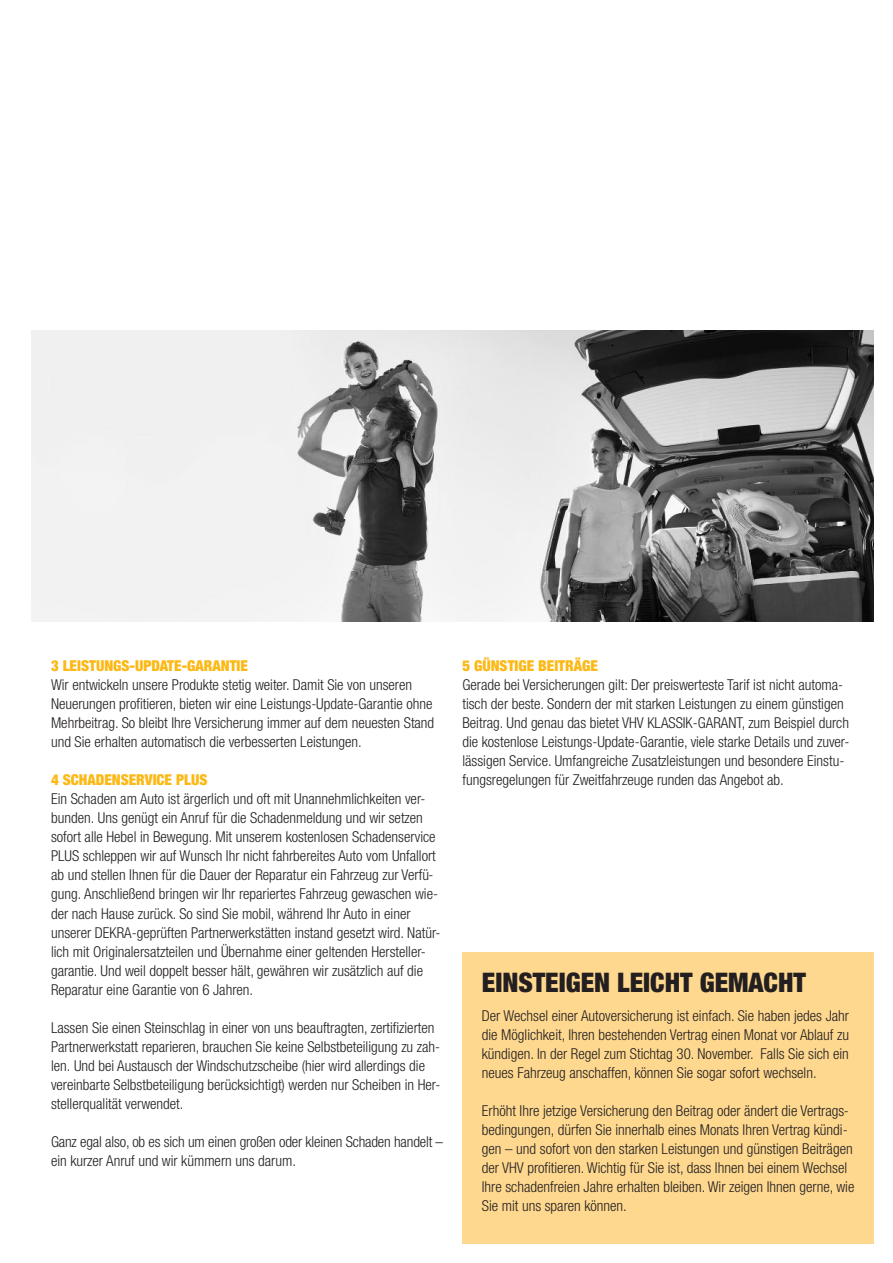
<style>
.page{position:relative;width:893px;height:1263px;background:#fff}
.page>*{position:absolute;margin:0;border:0;box-sizing:border-box;transform-origin:0 0}
.t1{font:900 condensed 27px "Helvetica Neue";color:#231f20}
.t2{font:300 condensed 15px/19px "Helvetica Neue";color:#231f20}
.t3{font:900 condensed 15px "Helvetica Neue";color:#fcb814}
</style>
<div class="page">
<img style="left:32px;top:330px;width:842px;height:292px">
<div style="left:462px;top:952px;width:412px;height:292px;background:#fed88f"></div>
<p class="t3" style="left:51px;top:660px;width:198px">3 LEISTUNGS-UPDATE-GARANTIE</p>
<p class="t2" style="left:51px;top:676px;width:385px">Wir entwickeln unsere Produkte stetig weiter. Damit Sie von unseren Neuerungen profitieren, bieten wir eine Leistungs-Update-Garantie ohne Mehrbeitrag. So bleibt Ihre Versicherung immer auf dem neuesten Stand und Sie erhalten automatisch die verbesserten Leistungen.</p>
<p class="t3" style="left:51px;top:774px;width:158px">4 SCHADENSERVICE PLUS</p>
<p class="t2" style="left:51px;top:791px;width:391px">Ein Schaden am Auto ist ärgerlich und oft mit Unannehmlichkeiten ver&shy;bunden. Uns genügt ein Anruf für die Schadenmeldung und wir setzen sofort alle Hebel in Bewegung. Mit unserem kostenlosen Schadenservice PLUS schleppen wir auf Wunsch Ihr nicht fahrbereites Auto vom Unfallort ab und stellen Ihnen für die Dauer der Reparatur ein Fahrzeug zur Verfü&shy;gung. Anschließend bringen wir Ihr repariertes Fahrzeug gewaschen wie&shy;der nach Hause zurück. So sind Sie mobil, während Ihr Auto in einer unserer DEKRA-geprüften Partnerwerkstätten instand gesetzt wird. Natür&shy;lich mit Originalersatzteilen und Übernahme einer geltenden Hersteller&shy;garantie. Und weil doppelt besser hält, gewähren wir zusätzlich auf die Reparatur eine Garantie von 6 Jahren.</p>
<p class="t2" style="left:51px;top:1019px;width:391px">Lassen Sie einen Steinschlag in einer von uns beauftragten, zertifizierten Partnerwerkstatt reparieren, brauchen Sie keine Selbstbeteiligung zu zah&shy;len. Und bei Austausch der Windschutzscheibe (hier wird allerdings die vereinbarte Selbstbeteiligung berücksichtigt) werden nur Scheiben in Her&shy;stellerqualität verwendet.</p>
<p class="t2" style="left:51px;top:1133px;width:394px">Ganz egal also, ob es sich um einen großen oder kleinen Schaden handelt – ein kurzer Anruf und wir kümmern uns darum.</p>
<p class="t3" style="left:462px;top:660px;width:137px">5 GÜNSTIGE BEITRÄGE</p>
<p class="t2" style="left:462px;top:676px;width:389px">Gerade bei Versicherungen gilt: Der preiswerteste Tarif ist nicht automa&shy;tisch der beste. Sondern der mit starken Leistungen zu einem günstigen Beitrag. Und genau das bietet VHV KLASSIK-GARANT, zum Beispiel durch die kostenlose Leistungs-Update-Garantie, viele starke Details und zuver&shy;lässigen Service. Umfangreiche Zusatzleistungen und besondere Einstu&shy;fungsregelungen für Zweitfahrzeuge runden das Angebot ab.</p>
<h1 class="t1" style="left:482px;top:973px;width:326px">EINSTEIGEN LEICHT GEMACHT</h1>
<p class="t2" style="left:482px;top:1007px;width:369px;text-align:justify">Der Wechsel einer Autoversicherung ist einfach. Sie haben jedes Jahr die Möglichkeit, Ihren bestehenden Vertrag einen Monat vor Ablauf zu kündigen. In der Regel zum Stichtag 30. November. Falls Sie sich ein neues Fahrzeug anschaffen, können Sie sogar sofort wechseln.</p>
<p class="t2" style="left:482px;top:1102px;width:374px">Erhöht Ihre jetzige Versicherung den Beitrag oder ändert die Vertrags&shy;bedingungen, dürfen Sie innerhalb eines Monats Ihren Vertrag kündi&shy;gen – und sofort von den starken Leistungen und günstigen Beiträgen der VHV profitieren. Wichtig für Sie ist, dass Ihnen bei einem Wechsel Ihre schadenfreien Jahre erhalten bleiben. Wir zeigen Ihnen gerne, wie Sie mit uns sparen können.</p>
</div>
